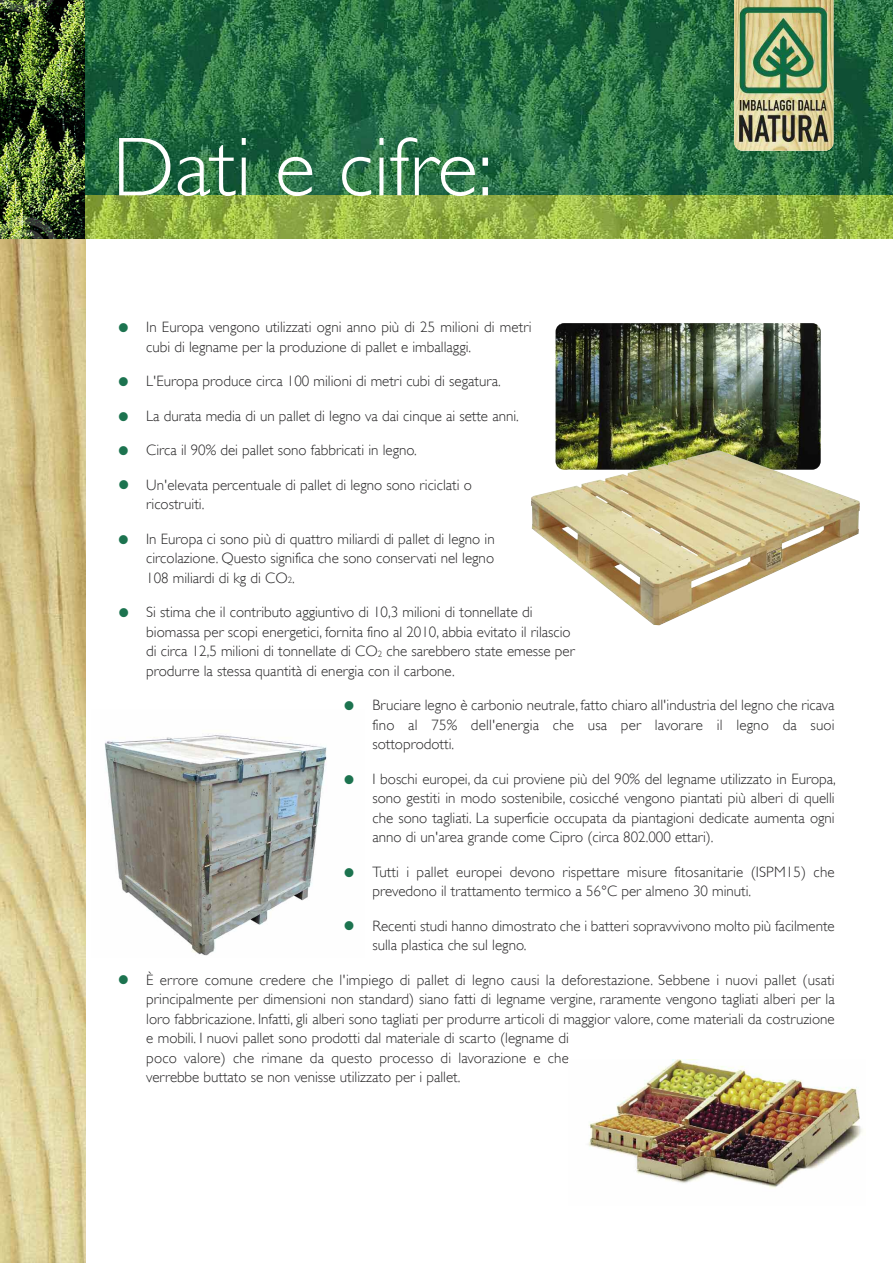
<style>
.page{position:relative;width:893px;height:1263px;background:#fff}
.page>*{position:absolute;margin:0;border:0;box-sizing:border-box;transform-origin:0 0}
.t1{font:300 84px "Gill Sans";color:#fff}
.t2{font:300 36px/53.8px "Gill Sans";color:#1c734f}
.t3{font:300 15px/19.5px "Gill Sans";color:#272627}
.s1{font-size:9px}
</style>
<div class="page">
<img style="left:0;top:238px;width:85px;height:1025px">
<img style="left:0;top:0;width:85px;height:238px">
<img style="left:85px;top:0;width:808px;height:238px">
<img style="left:556px;top:323px;width:265px;height:147px;border-radius:9px">
<img style="left:531px;top:450px;width:329px;height:175px">
<img style="left:104px;top:734px;width:223px;height:222px">
<svg style="left:847px;top:550px;width:2px;height:13px"></svg>
<img style="left:588px;top:1059px;width:275px;height:129px">
<img style="left:734px;top:0;width:99px;height:151px">
<h1 class="t1" style="left:112px;top:120px;width:382px">Dati e cifre:</h1>
<h2 class="t2" style="left:114px;top:301px;width:19px">• •</h2>
<h2 class="t2" style="left:114px;top:399px;width:20px;line-height:34.3px;text-align:justify">• • •</h2>
<h2 class="t2" style="left:114px;top:503px;width:20px;line-height:73.7px">• •</h2>
<h2 class="t2" style="left:115px;top:954px;width:19px">•</h2>
<p class="t3" style="left:146px;top:317px;width:387px">In Europa vengono utilizzati ogni anno più di 25 milioni di metri cubi di legname per la produzione di pallet e imballaggi.</p>
<p class="t3" style="left:146px;top:371px;width:356px">L'Europa produce circa 100 milioni di metri cubi di segatura.</p>
<p class="t3" style="left:146px;top:406px;width:374px">La durata media di un pallet di legno va dai cinque ai sette anni.</p>
<p class="t3" style="left:146px;top:440px;width:272px">Circa il 90% dei pallet sono fabbricati in legno.</p>
<p class="t3" style="left:146px;top:475px;width:327px">Un'elevata percentuale di pallet di legno sono riciclati o ricostruiti.</p>
<p class="t3" style="left:146px;top:529px;width:350px;text-align:justify">In Europa ci sono più di quattro miliardi di pallet di legno in circolazione. Questo significa che sono conservati nel legno 108 miliardi di kg di CO<span class="s1">2</span>.</p>
<p class="t3" style="left:146px;top:602px;width:430px">Si stima che il contributo aggiuntivo di 10,3 milioni di tonnellate di biomassa per scopi energetici, fornita fino al 2010, abbia evitato il rilascio di circa 12,5 milioni di tonnellate di CO<span class="s1">2</span> che sarebbero state emesse per produrre la stessa quantità di energia con il carbone.</p>
<p class="t3" style="left:372px;top:695px;width:464px;text-align:justify">Bruciare legno è carbonio neutrale, fatto chiaro all'industria del legno che ricava fino al 75% dell'energia che usa per lavorare il legno da suoi sottoprodotti.</p>
<p class="t3" style="left:372px;top:769px;width:465px;text-align:justify">I boschi europei, da cui proviene più del 90% del legname utilizzato in Europa, sono gestiti in modo sostenibile, cosicché vengono piantati più alberi di quelli che sono tagliati. La superficie occupata da piantagioni dedicate aumenta ogni anno di un'area grande come Cipro (circa 802.000 ettari).</p>
<p class="t3" style="left:372px;top:862px;width:464px">Tutti i pallet europei devono rispettare misure fitosanitarie (ISPM15) che prevedono il trattamento termico a 56°C per almeno 30 minuti.</p>
<p class="t3" style="left:372px;top:916px;width:464px">Recenti studi hanno dimostrato che i batteri sopravvivono molto più facilmente sulla plastica che sul legno.</p>
<p class="t3" style="left:146px;top:970px;width:690px">È errore comune credere che l'impiego di pallet di legno causi la deforestazione. Sebbene i nuovi pallet (usati principalmente per dimensioni non standard) siano fatti di legname vergine, raramente vengono tagliati alberi per la loro fabbricazione. Infatti, gli alberi sono tagliati per produrre articoli di maggior valore, come materiali da costruzione e mobili. I nuovi pallet sono prodotti dal materiale di scarto (legname di<br>poco valore) che rimane da questo processo di lavorazione e che<br>verrebbe buttato se non venisse utilizzato per i pallet.</p>
<h2 class="t2" style="left:340px;top:679px;width:19px">•</h2>
<h2 class="t2" style="left:340px;top:753px;width:19px">•</h2>
<h2 class="t2" style="left:340px;top:846px;width:20px">• •</h2>
</div>
